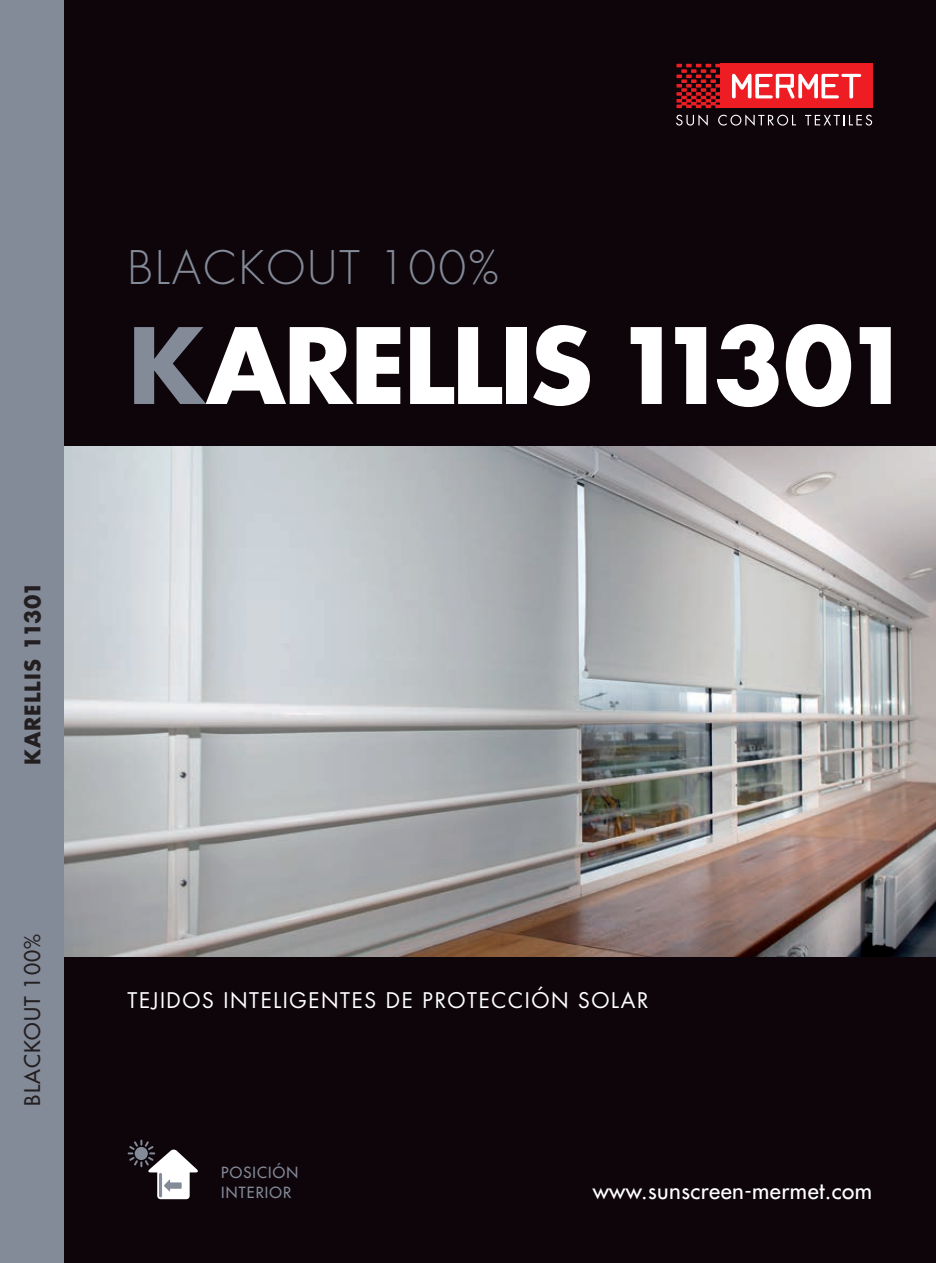
<style>
.page{position:relative;width:936px;height:1263px;background:#fff}
.page>*{position:absolute;margin:0;border:0;box-sizing:border-box;transform-origin:0 0}
.t1{font:700 102px "Futura";letter-spacing:-.025em;color:#fff}
.t2{font:300 45px "Futura";letter-spacing:.05em;color:#838a98}
.t3{font:22.5px "Futura";letter-spacing:.02em;color:#fff}
.t4{font:21px "Futura";letter-spacing:.075em;color:#fff}
.t5{font:700 21px "Futura";letter-spacing:.045em;color:#231f20}
.t6{font:21px "Futura";letter-spacing:.05em;color:#231f20}
.t7{font:15px "Futura";letter-spacing:.075em;color:#838a98}
.s1{color:#838a98}
</style>
<div class="page">
<div style="left:0;top:0;width:935px;height:1263px;background:#0e050a"></div>
<img style="left:64px;top:446px;width:871px;height:511px">
<div style="left:720px;top:64px;width:152px;height:44px;background:#ee1d23"></div>
<svg style="left:676px;top:64px;width:44px;height:44px"></svg>
<svg style="left:732px;top:74px;width:129px;height:24px"></svg>
<svg style="left:676px;top:114px;width:31px;height:12px"></svg>
<svg style="left:718px;top:114px;width:78px;height:12px"></svg>
<svg style="left:805px;top:115px;width:67px;height:11px"></svg>
<div style="left:0;top:0;width:64px;height:1263px;background:#838a98"></div>
<svg style="left:128px;top:1140px;width:70px;height:59px"></svg>
<p class="t5" style="left:18px;top:765px;width:185px;rotate:-90deg">KARELLIS 11301</p>
<p class="t6" style="left:19px;top:1106px;width:173px;rotate:-90deg">BLACKOUT 100%</p>
<p class="t2" style="left:128px;top:239px;width:372px">BLACKOUT 100%</p>
<p class="t1" style="left:128px;top:295px;width:787px"><span class="s1">K</span>ARELLIS 11301</p>
<p class="t4" style="left:128px;top:985px;width:522px">TEJIDOS INTELIGENTES DE PROTECCIÓN SOLAR</p>
<p class="t7" style="left:221px;top:1163px;width:78px">POSICIÓN</p>
<p class="t7" style="left:221px;top:1182px;width:71px">INTERIOR</p>
<p class="t3" style="left:592px;top:1176px;width:281px">www.sunscreen-mermet.com</p>
</div>
